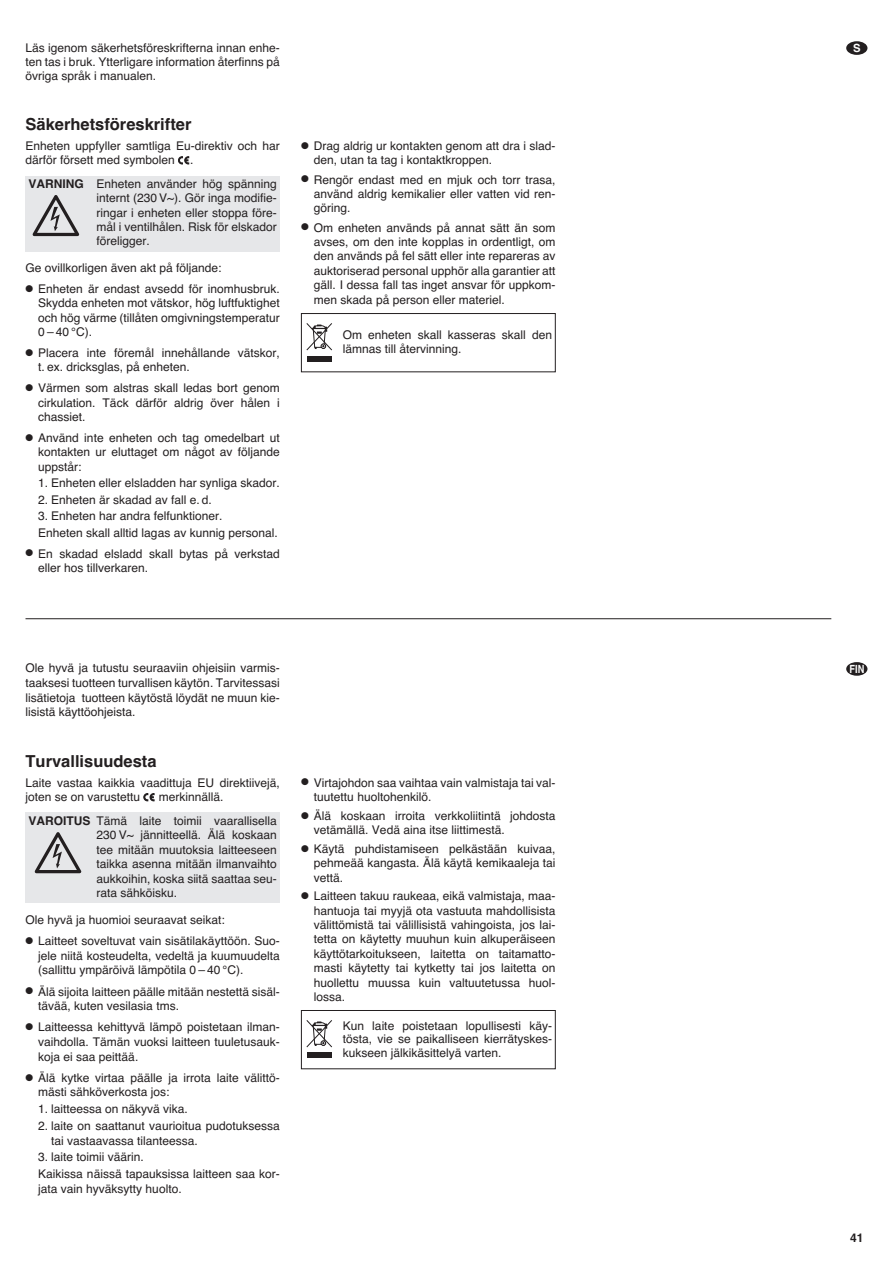
<style>
.page{position:relative;width:893px;height:1263px;background:#fff}
.page>*{position:absolute;margin:0;border:0;box-sizing:border-box;transform-origin:0 0}
.t1{font:700 16.5px "Helvetica";color:#231f20}
.t2{font:12px/14.4px "Helvetica";color:#231f20;text-align:justify}
.t3{font:700 12px "Helvetica";color:#231f20}
.t4{font:700 condensed 11.25px "Helvetica";color:#fff}
.t5{font:700 11.25px "Helvetica";color:#fff}
.s1{font-weight:700}
</style>
<div class="page">
<hr style="left:26px;top:618px;width:805px;height:1px;background:#231f20">
<div style="left:301px;top:313px;width:254px;height:59px;border:1px solid #231f20"></div>
<svg style="left:306px;top:323px;width:26px;height:28px"></svg>
<div style="left:308px;top:356px;width:24px;height:5px;background:#231f20"></div>
<div style="left:26px;top:176px;width:254px;height:75px;background:#e6e7e9"></div>
<svg style="left:32px;top:195px;width:48px;height:42px"></svg>
<svg style="left:179px;top:156px;width:11px;height:8px"></svg>
<svg style="left:178px;top:157px;width:11px;height:7px"></svg>
<div style="left:846px;top:41px;width:21px;height:14px;background:#231f20;border-radius:50%"></div>
<div style="left:301px;top:1010px;width:254px;height:59px;border:1px solid #231f20"></div>
<svg style="left:306px;top:1020px;width:26px;height:27px"></svg>
<div style="left:308px;top:1053px;width:24px;height:5px;background:#231f20"></div>
<div style="left:26px;top:813px;width:254px;height:90px;background:#e6e7e9"></div>
<svg style="left:34px;top:832px;width:48px;height:42px"></svg>
<svg style="left:144px;top:793px;width:10px;height:8px"></svg>
<div style="left:846px;top:662px;width:21px;height:14px;background:#231f20;border-radius:50%"></div>
<p class="t2" style="left:26px;top:41px;width:256px">Läs igenom säkerhetsföreskrifterna innan enhe&shy;ten tas i bruk. Ytterligare information återfinns på övriga språk i manualen.</p>
<h1 class="t1" style="left:26px;top:119px;width:167px">Säkerhetsföreskrifter</h1>
<p class="t2" style="left:26px;top:140px;width:256px">Enheten uppfyller samtliga Eu-direktiv och har därför försett med symbolen</p>
<p class="t2" style="left:190px;top:154px;width:5px">.</p>
<p class="t2" style="left:97px;top:177px;width:182px;text-indent:-68px"><span class="s1">VARNING</span> Enheten använder hög spänning internt (230 V~). Gör inga modifie&shy;ringar i enheten eller stoppa före&shy;mål i ventilhålen. Risk för elskador föreligger.</p>
<p class="t2" style="left:26px;top:262px;width:198px">Ge ovillkorligen även akt på följande:</p>
<p class="t2" style="left:38px;top:283px;width:243px;text-indent:-13px">● Enheten är endast avsedd för inomhusbruk.<br>Skyd da enheten mot vätskor, hög luftfuktighet och hög värme (tillåten omgivningstemperatur 0 – 40 °C).</p>
<p class="t2" style="left:38px;top:347px;width:243px;text-indent:-13px">● Placera inte föremål innehållande vätskor, t. ex. dricksglas, på enheten.</p>
<p class="t2" style="left:38px;top:382px;width:243px;text-indent:-13px">● Värmen som alstras skall ledas bort genom cirkulation. Täck därför aldrig över hålen i chassiet.</p>
<p class="t2" style="left:38px;top:431px;width:243px;text-indent:-13px">● Använd inte enheten och tag omedelbart ut kontakten ur eluttaget om något av följande uppstår:</p>
<p class="t2" style="left:38px;top:477px;width:243px">1. Enheten eller elsladden har synliga skador.</p>
<p class="t2" style="left:38px;top:493px;width:175px">2. Enheten är skadad av fall e. d.</p>
<p class="t2" style="left:38px;top:509px;width:241px;line-height:16.5px">3. Enheten har andra felfunktioner.<br>Enheten skall alltid lagas av kunnig personal.</p>
<p class="t2" style="left:38px;top:547px;width:243px;text-indent:-13px">● En skadad elsladd skall bytas på verkstad eller hos tillverkaren.</p>
<p class="t2" style="left:314px;top:140px;width:243px;text-indent:-13px">● Drag aldrig ur kontakten genom att dra i slad&shy;den, utan ta tag i kontaktkroppen.</p>
<p class="t2" style="left:314px;top:173px;width:243px;text-indent:-13px">● Rengör endast med en mjuk och torr trasa, an vänd aldrig kemikalier eller vatten vid ren&shy;göring.</p>
<p class="t2" style="left:314px;top:221px;width:243px;text-indent:-13px">● Om enheten används på annat sätt än som avses, om den inte kopplas in ordentligt, om den används på fel sätt eller inte repareras av auktoriserad personal upphör alla garantier att gäll. I dessa fall tas inget ansvar för uppkom&shy;men skada på person eller materiel.</p>
<p class="t2" style="left:343px;top:330px;width:211px;line-height:13.5px">Om enheten skall kasseras skall den lämnas till återvinning.</p>
<p class="t2" style="left:26px;top:662px;width:256px">Ole hyvä ja tutustu seuraaviin ohjeisiin varmis&shy;taaksesi tuotteen turvallisen käytön. Tarvitessasi lisätietoja tuotteen käytöstä löydät ne muun kie&shy;lisistä käyttöohjeista.</p>
<h1 class="t1" style="left:26px;top:755px;width:133px">Turvallisuudesta</h1>
<p class="t2" style="left:26px;top:776px;width:256px">Laite vastaa kaikkia vaadittuja EU direktiivejä, joten se on varustettu</p>
<p class="t2" style="left:159px;top:791px;width:66px">merkinnällä.</p>
<p class="t2" style="left:97px;top:815px;width:182px;text-indent:-68px"><span class="s1">VAROITUS</span> Tämä laite toimii vaarallisella 230 V~ jännitteellä. Älä koskaan tee mitään muutoksia laitteeseen taikka asenna mitään ilmanvaihto aukkoihin, koska siitä saattaa seu&shy;rata sähköisku.</p>
<p class="t2" style="left:26px;top:914px;width:201px">Ole hyvä ja huomioi seuraavat seikat:</p>
<p class="t2" style="left:38px;top:935px;width:243px;text-indent:-13px">● Laitteet soveltuvat vain sisätilakäyttöön. Suo&shy;jele niitä kosteudelta, vedeltä ja kuumuudelta (sallittu ympäröivä lämpötila 0 – 40 °C).</p>
<p class="t2" style="left:38px;top:985px;width:243px;text-indent:-13px">● Älä sijoita laitteen päälle mitään nestettä sisäl&shy;tävää, kuten vesilasia tms.</p>
<p class="t2" style="left:38px;top:1021px;width:243px;text-indent:-13px">● Laitteessa kehittyvä lämpö poistetaan ilman&shy;vaihdolla. Tämän vuoksi laitteen tuuletusauk&shy;koja ei saa peittää.</p>
<p class="t2" style="left:38px;top:1071px;width:243px;text-indent:-13px">● Älä kytke virtaa päälle ja irrota laite välittö&shy;mästi sähköverkosta jos:</p>
<p class="t2" style="left:38px;top:1103px;width:151px">1. laitteessa on näkyvä vika.</p>
<p class="t2" style="left:51px;top:1119px;width:230px;text-indent:-13px">2. laite on saattanut vaurioitua pudotuksessa tai vas taavassa tilanteessa.</p>
<p class="t2" style="left:38px;top:1150px;width:243px;line-height:16.8px">3. laite toimii väärin.<br>Kaikissa näissä tapauksissa laitteen saa kor-</p>
<p class="t2" style="left:38px;top:1182px;width:145px">jata vain hyväksytty huolto.</p>
<p class="t2" style="left:314px;top:776px;width:243px;text-indent:-13px">● Virtajohdon saa vaihtaa vain valmistaja tai val&shy;tuutettu huoltohenkilö.</p>
<p class="t2" style="left:314px;top:809px;width:243px;text-indent:-13px">● Älä koskaan irroita verkkoliitintä johdosta vetämällä. Vedä aina itse liittimestä.</p>
<p class="t2" style="left:314px;top:842px;width:243px;text-indent:-13px">● Käytä puhdistamiseen pelkästään kuivaa, pehmeää kangasta. Älä käytä kemikaaleja tai vettä.</p>
<p class="t2" style="left:314px;top:890px;width:243px;text-indent:-13px">● Laitteen takuu raukeaa, eikä valmistaja, maa&shy;hantuoja tai myyjä ota vastuuta mahdollisista välit tömistä tai välillisistä vahingoista, jos lai&shy;tetta on käytetty muuhun kuin alkuperäiseen käyttötarkoitukseen, laitet ta on taitamatto&shy;masti käytetty tai kytketty tai jos laitetta on huollettu muussa kuin valtuutetussa huol&shy;lossa.</p>
<p class="t2" style="left:343px;top:1020px;width:211px;line-height:13.5px">Kun laite poistetaan lopullisesti käy&shy;tösta, vie se paikalliseen kierrätyskes&shy;kukseen jälkikäsittelyä varten.</p>
<p class="t5" style="left:853px;top:44px;width:9px">S</p>
<p class="t4" style="left:850px;top:665px;width:16px">FIN</p>
<p class="t3" style="left:850px;top:1233px;width:15px">41</p>
</div>
